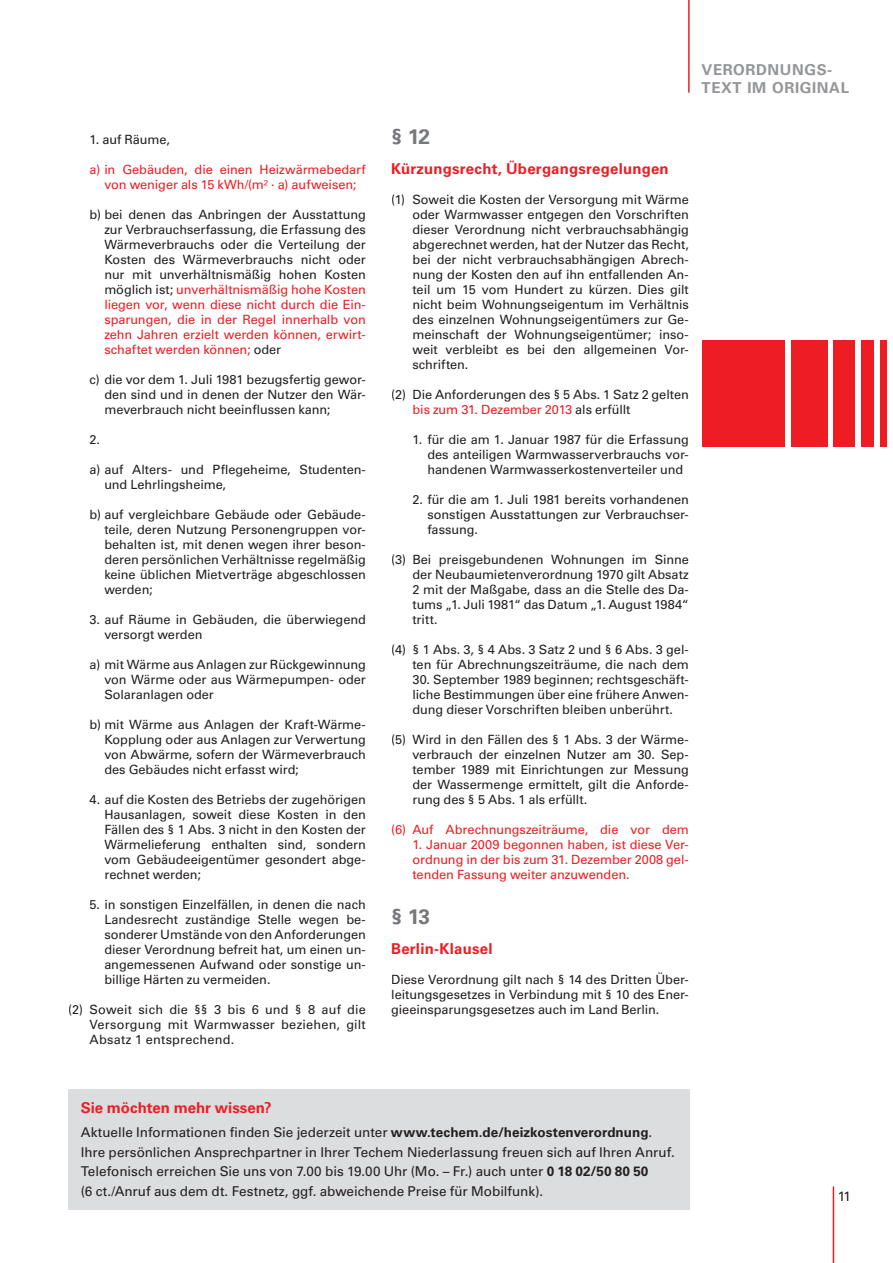
<style>
.page{position:relative;width:893px;height:1263px;background:#fff}
.page>*{position:absolute;margin:0;border:0;box-sizing:border-box;transform-origin:0 0}
.t1{font:700 21px "Univers LT Std";color:#76787b}
.t2{font:700 15px "Univers LT Std";letter-spacing:.015em;color:#ee1d23}
.t3{font:700 15px/18px "Univers LT Std";letter-spacing:.04em;color:#939598}
.t4{font:13.5px/19.5px "Univers LT Std";color:#231f20}
.t5{font:12.75px/15px "Univers LT Std";letter-spacing:-.005em;color:#231f20;text-align:justify}
.t6{font:12.75px/15px "Univers LT Std";letter-spacing:-.005em;color:#ee1d23;text-align:justify}
.s1{color:#ee1d23}
.s2{font-weight:700}
</style>
<div class="page">
<div style="left:791px;top:340px;width:36px;height:106px;background:#ee1d23"></div>
<div style="left:880px;top:340px;width:7px;height:106px;background:#ee1d23"></div>
<div style="left:861px;top:340px;width:13px;height:106px;background:#ee1d23"></div>
<div style="left:833px;top:340px;width:22px;height:106px;background:#ee1d23"></div>
<div style="left:702px;top:340px;width:82px;height:106px;background:#ee1d23"></div>
<hr style="left:688px;top:0;width:2px;height:93px;background:#ee1d23">
<div style="left:68px;top:1089px;width:622px;height:120px;background:#dcdddf"></div>
<hr style="left:833px;top:1186px;width:1px;height:77px;background:#ee1d23">
<p class="t5" style="left:89px;top:133px;width:82px">1. auf Räume,</p>
<p class="t6" style="left:89px;top:163px;width:278px;text-align:center">a) in Gebäuden, die einen Heizwärmebedarf von weniger als 15 kWh/(m² · a) aufweisen;</p>
<p class="t5" style="left:104px;top:208px;width:263px;text-indent:-15px">b) bei denen das Anbringen der Ausstattung zur Verbrauchserfassung, die Erfassung des Wärmeverbrauchs oder die Verteilung der Kosten des Wärmeverbrauchs nicht oder nur mit unverhältnismäßig hohen Kosten möglich ist; <span class="s1">unverhältnismäßig hohe Kosten liegen vor, wenn diese nicht durch die Ein&shy;sparungen, die in der Regel innerhalb von zehn Jahren erzielt werden können, erwirt&shy;schaftet werden können;</span> oder</p>
<p class="t5" style="left:104px;top:373px;width:263px;text-indent:-15px">c) die vor dem 1. Juli 1981 bezugsfertig gewor&shy;den sind und in denen der Nutzer den Wär&shy;meverbrauch nicht beeinflussen kann;</p>
<p class="t5" style="left:89px;top:433px;width:12px">2.</p>
<p class="t5" style="left:104px;top:463px;width:263px;text-indent:-15px">a) auf Alters- und Pflegeheime, Studenten&shy;und Lehrlingsheime,</p>
<p class="t5" style="left:104px;top:508px;width:263px;text-indent:-15px">b) auf vergleichbare Gebäude oder Gebäude&shy;teile, deren Nutzung Personengruppen vor&shy;behalten ist, mit denen wegen ihrer beson&shy;deren persönlichen Verhältnisse regelmäßig keine üblichen Mietverträge abgeschlossen werden;</p>
<p class="t5" style="left:104px;top:613px;width:263px;text-indent:-15px">3. auf Räume in Gebäuden, die überwiegend versorgt werden</p>
<p class="t5" style="left:104px;top:658px;width:263px;text-indent:-15px">a) mit Wärme aus Anlagen zur Rückgewinnung von Wärme oder aus Wärmepumpen- oder Solaranlagen oder</p>
<p class="t5" style="left:104px;top:718px;width:263px;text-indent:-15px">b) mit Wärme aus Anlagen der Kraft-Wärme-Kopplung oder aus Anlagen zur Verwertung von Abwärme, sofern der Wärmeverbrauch des Gebäudes nicht erfasst wird;</p>
<p class="t5" style="left:104px;top:793px;width:263px;text-indent:-15px">4. auf die Kosten des Betriebs der zugehörigen Hausanlagen, soweit diese Kosten in den Fällen des § 1 Abs. 3 nicht in den Kosten der Wärmelieferung enthalten sind, sondern vom Gebäudeeigentümer gesondert abge&shy;rechnet werden;</p>
<p class="t5" style="left:104px;top:898px;width:263px;text-indent:-15px">5. in sonstigen Einzelfällen, in denen die nach Landesrecht zuständige Stelle wegen be&shy;sonderer Umstände von den Anforderungen dieser Verordnung befreit hat, um einen un&shy;angemessenen Aufwand oder sonstige un&shy;billige Härten zu vermeiden.</p>
<p class="t5" style="left:89px;top:1003px;width:278px;text-indent:-21px">(2) Soweit sich die §§ 3 bis 6 und § 8 auf die Versorgung mit Warmwasser beziehen, gilt Absatz 1 entsprechend.</p>
<p class="t3" style="left:702px;top:61px;width:149px">VERORDNUNGS-<br>TEXT IM ORIGINAL</p>
<h1 class="t1" style="left:391px;top:128px;width:40px">§ 12</h1>
<p class="t2" style="left:391px;top:163px;width:279px">Kürzungsrecht, Übergangsregelungen</p>
<p class="t5" style="left:412px;top:193px;width:278px;text-indent:-21px">(1) Soweit die Kosten der Versorgung mit Wärme oder Warmwasser entgegen den Vorschriften dieser Verordnung nicht verbrauchsabhängig abgerechnet werden, hat der Nutzer das Recht, bei der nicht verbrauchsabhängigen Abrech&shy;nung der Kosten den auf ihn entfallenden An&shy;teil um 15 vom Hundert zu kürzen. Dies gilt nicht beim Wohnungseigentum im Verhältnis des einzelnen Wohnungseigentümers zur Ge&shy;meinschaft der Wohnungseigentümer; inso&shy;weit verbleibt es bei den allgemeinen Vor&shy;schriften.</p>
<p class="t5" style="left:412px;top:388px;width:278px;text-indent:-21px">(2) Die Anforderungen des § 5 Abs. 1 Satz 2 gelten <span class="s1">bis zum 31. Dezember 2013</span> als erfüllt</p>
<p class="t5" style="left:427px;top:433px;width:263px;text-indent:-15px">1. für die am 1. Januar 1987 für die Erfassung des anteiligen Warmwasserverbrauchs vor&shy;handenen Warmwasserkostenverteiler und</p>
<p class="t5" style="left:427px;top:493px;width:263px;text-indent:-15px">2. für die am 1. Juli 1981 bereits vorhandenen sonstigen Ausstattungen zur Verbrauchser&shy;fassung.</p>
<p class="t5" style="left:412px;top:553px;width:278px;text-indent:-21px">(3) Bei preisgebundenen Wohnungen im Sinne der Neubaumietenverordnung 1970 gilt Absatz 2 mit der Maßgabe, dass an die Stelle des Da&shy;tums „1. Juli 1981“ das Datum „1. August 1984“ tritt.</p>
<p class="t5" style="left:391px;top:643px;width:299px;text-align:right">(4) § 1 Abs. 3, § 4 Abs. 3 Satz 2 und § 6 Abs. 3 gel&shy;ten für Abrechnungszeiträume, die nach dem</p>
<p class="t5" style="left:412px;top:673px;width:278px">30. September 1989 beginnen; rechtsgeschäft&shy;liche Bestimmungen über eine frühere Anwen&shy;dung dieser Vorschriften bleiben unberührt.</p>
<p class="t5" style="left:412px;top:733px;width:278px;text-indent:-21px">(5) Wird in den Fällen des § 1 Abs. 3 der Wärme&shy;verbrauch der einzelnen Nutzer am 30. Sep&shy;tember 1989 mit Einrichtungen zur Messung der Wassermenge ermittelt, gilt die Anforde&shy;rung des § 5 Abs. 1 als erfüllt.</p>
<p class="t6" style="left:391px;top:823px;width:299px">(6) Auf Abrechnungszeiträume, die vor dem</p>
<p class="t6" style="left:412px;top:838px;width:278px">1. Januar 2009 begonnen haben, ist diese Ver&shy;ordnung in der bis zum 31. Dezember 2008 gel&shy;tenden Fassung weiter anzuwenden.</p>
<h1 class="t1" style="left:391px;top:908px;width:40px">§ 13</h1>
<p class="t2" style="left:391px;top:943px;width:103px">Berlin-Klausel</p>
<p class="t5" style="left:391px;top:973px;width:299px">Diese Verordnung gilt nach § 14 des Dritten Über&shy;leitungsgesetzes in Verbindung mit § 10 des Ener&shy;gieeinsparungsgesetzes auch im Land Berlin.</p>
<p class="t2" style="left:81px;top:1102px;width:192px">Sie möchten mehr wissen?</p>
<p class="t4" style="left:81px;top:1124px;width:595px">Aktuelle Informationen finden Sie jederzeit unter <span class="s2">www.techem.de/heizkostenverordnung</span>.<br>Ihre persönlichen Ansprechpartner in Ihrer Techem Niederlassung freuen sich auf Ihren Anruf.<br>Telefonisch erreichen Sie uns von 7.00 bis 19.00 Uhr (Mo. – Fr.) auch unter <span class="s2">0 18 02/50 80 50<br></span>(6 ct./Anruf aus dem dt. Festnetz, ggf. abweichende Preise für Mobilfunk).</p>
<p class="t4" style="left:838px;top:1187px;width:15px">11</p>
</div>
